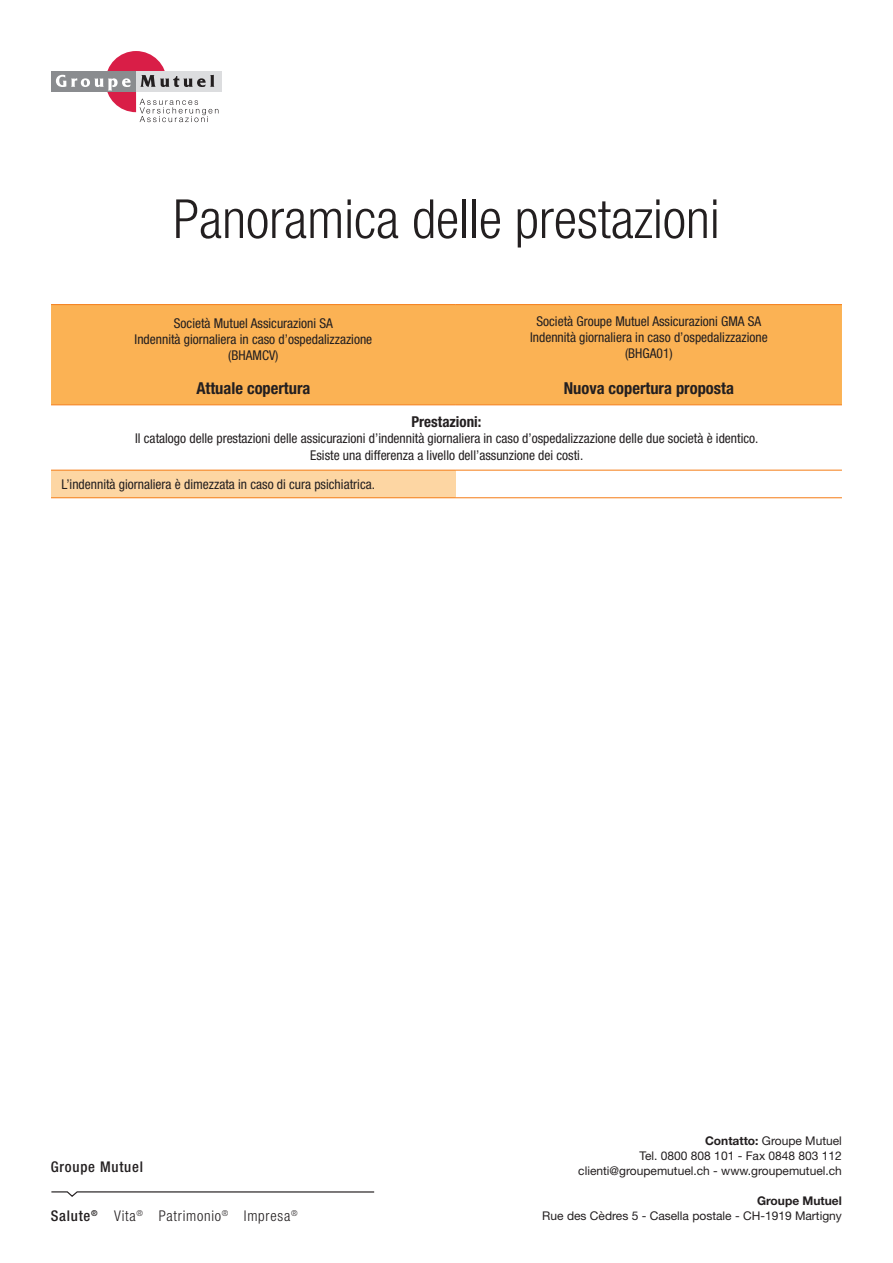
<style>
.page{position:relative;width:893px;height:1263px;background:#fff}
.page>*{position:absolute;margin:0;border:0;box-sizing:border-box;transform-origin:0 0}
.Titre_couleur{font:300 condensed 54px "Helvetica Neue LT";color:#231f20}
.GM_-_texte_tableau{font:700 condensed 16.5px "Helvetica Neue LT";color:#231f20}
.GM_-_texte_tableau-2{font:700 condensed 15px "Helvetica Neue LT";color:#231f20}
.t1{font:300 condensed 14.85px "Helvetica Neue LT";letter-spacing:.05em;color:#231f20}
.t2{font:500 condensed 14.85px "Helvetica Neue LT";letter-spacing:.05em;color:#231f20}
.GM_-_texte_tableau-3{font:condensed 13.5px "Helvetica Neue LT";color:#231f20}
.t3{font:12px/15px "Helvetica Neue LT";color:#231f20;text-align:right}
.t4{font:700 12px "Helvetica Neue LT";color:#231f20}
.s1{font-weight:700}
</style>
<div class="page">
<svg style="left:51px;top:1191px;width:324px;height:6px"></svg>
<div style="left:51px;top:72px;width:85px;height:20px;background:#8a8c8f"></div>
<div style="left:136px;top:72px;width:85px;height:20px;background:#dcdddf"></div>
<svg style="left:56px;top:51px;width:162px;height:71px"></svg>
<div style="left:51px;top:305px;width:791px;height:99px;background:#fbb254"></div>
<div style="left:51px;top:470px;width:405px;height:28px;background:#fdd6a3"></div>
<hr style="left:51px;top:304px;width:405px;height:1px;background:#f58220">
<hr style="left:51px;top:404px;width:405px;height:1px;background:#f58220">
<hr style="left:51px;top:470px;width:405px;height:1px;background:#f58220">
<hr style="left:51px;top:497px;width:405px;height:1px;background:#f58220">
<hr style="left:456px;top:304px;width:386px;height:1px;background:#f58220">
<hr style="left:456px;top:404px;width:386px;height:1px;background:#f58220">
<hr style="left:456px;top:470px;width:386px;height:1px;background:#f58220">
<hr style="left:456px;top:497px;width:386px;height:1px;background:#f58220">
<p class="Titre_couleur" style="left:173px;top:188px;width:548px">Panoramica delle prestazioni</p>
<p class="GM_-_texte_tableau-3" style="left:174px;top:315px;width:161px">Società Mutuel Assicurazioni SA</p>
<p class="GM_-_texte_tableau-3" style="left:135px;top:331px;width:239px">Indennità giornaliera in caso d’ospedalizzazione</p>
<p class="GM_-_texte_tableau-3" style="left:228px;top:347px;width:52px">(BHAMCV)</p>
<p class="GM_-_texte_tableau" style="left:196px;top:378px;width:116px">Attuale copertura</p>
<p class="GM_-_texte_tableau-3" style="left:536px;top:313px;width:226px">Società Groupe Mutuel Assicurazioni GMA SA</p>
<p class="GM_-_texte_tableau-3" style="left:530px;top:329px;width:239px">Indennità giornaliera in caso d’ospedalizzazione</p>
<p class="GM_-_texte_tableau-3" style="left:625px;top:346px;width:49px">(BHGA01)</p>
<p class="GM_-_texte_tableau" style="left:564px;top:378px;width:172px">Nuova copertura proposta</p>
<p class="GM_-_texte_tableau-2" style="left:411px;top:413px;width:71px">Prestazioni:</p>
<p class="GM_-_texte_tableau-3" style="left:135px;top:431px;width:625px">Il catalogo delle prestazioni delle assicurazioni d’indennità giornaliera in caso d’ospedalizzazione delle due società è identico.</p>
<p class="GM_-_texte_tableau-3" style="left:310px;top:447px;width:275px">Esiste una differenza a livello dell’assunzione dei costi.</p>
<p class="GM_-_texte_tableau-3" style="left:62px;top:477px;width:315px">L’indennità giornaliera è dimezzata in caso di cura psichiatrica.</p>
<p class="t2" style="left:51px;top:1158px;width:94px">Groupe Mutuel</p>
<p class="t2" style="left:51px;top:1207px;width:48px">Salute<sup>®</sup></p>
<p class="t1" style="left:114px;top:1207px;width:30px">Vita<sup>®</sup></p>
<p class="t1" style="left:159px;top:1207px;width:71px">Patrimonio<sup>®</sup></p>
<p class="t1" style="left:244px;top:1207px;width:55px">Impresa<sup>®</sup></p>
<p class="t3" style="left:578px;top:1133px;width:265px"><span class="s1">Contatto:</span> Groupe Mutuel<br>Tel. 0800 808 101 - Fax 0848 803 112 clienti@groupemutuel.ch - www.groupemutuel.ch</p>
<p class="t4" style="left:757px;top:1194px;width:86px">Groupe Mutuel</p>
<p class="t3" style="left:542px;top:1208px;width:301px">Rue des Cèdres 5 - Casella postale - CH-1919 Martigny</p>
</div>
